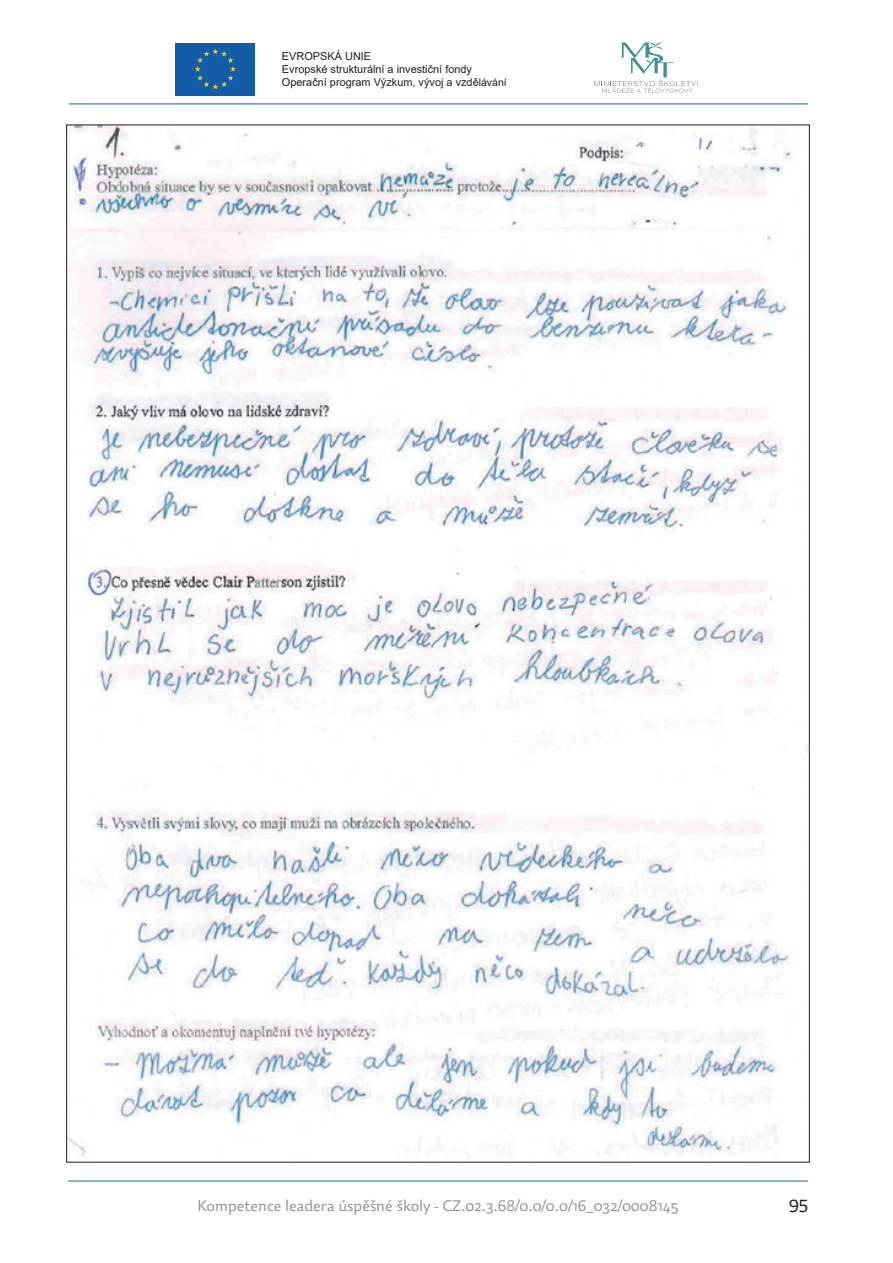
<style>
.page{position:relative;width:893px;height:1263px;background:#fff}
.page>*{position:absolute;margin:0;border:0;box-sizing:border-box;transform-origin:0 0}
.t1{font:300 18px "Dederon SLOT";color:#231f20}
.t2{font:300 15px "Dederon SLOT";color:#939598}
.t3{font:10.95px/13px "Arial";color:#231f20}
.s1{font-size:10.5px}
</style>
<div class="page">
<hr style="left:68px;top:1181px;width:740px;height:1px;background:#006faf">
<hr style="left:69px;top:104px;width:739px;height:1px;background:#006faf">
<svg style="left:594px;top:42px;width:107px;height:51px"></svg>
<div style="left:176px;top:43px;width:79px;height:53px;background:#135ca7"></div>
<svg style="left:195px;top:49px;width:41px;height:40px"></svg>
<img style="left:68px;top:127px;width:740px;height:1030px">
<p class="t3" style="left:282px;top:50px;width:226px">EVROPSKÁ UNIE<br>Evropské strukturální a investiční fondy<br>Operační program Výzkum, vývoj a vzdě<span class="s1">lávání</span></p>
<h2 class="t2" style="left:197px;top:1196px;width:483px">Kompetence leadera úspěšné školy - CZ.02.3.68/0.0/0.0/16_032/0008145</h2>
<h1 class="t1" style="left:789px;top:1191px;width:21px">95</h1>
</div>
